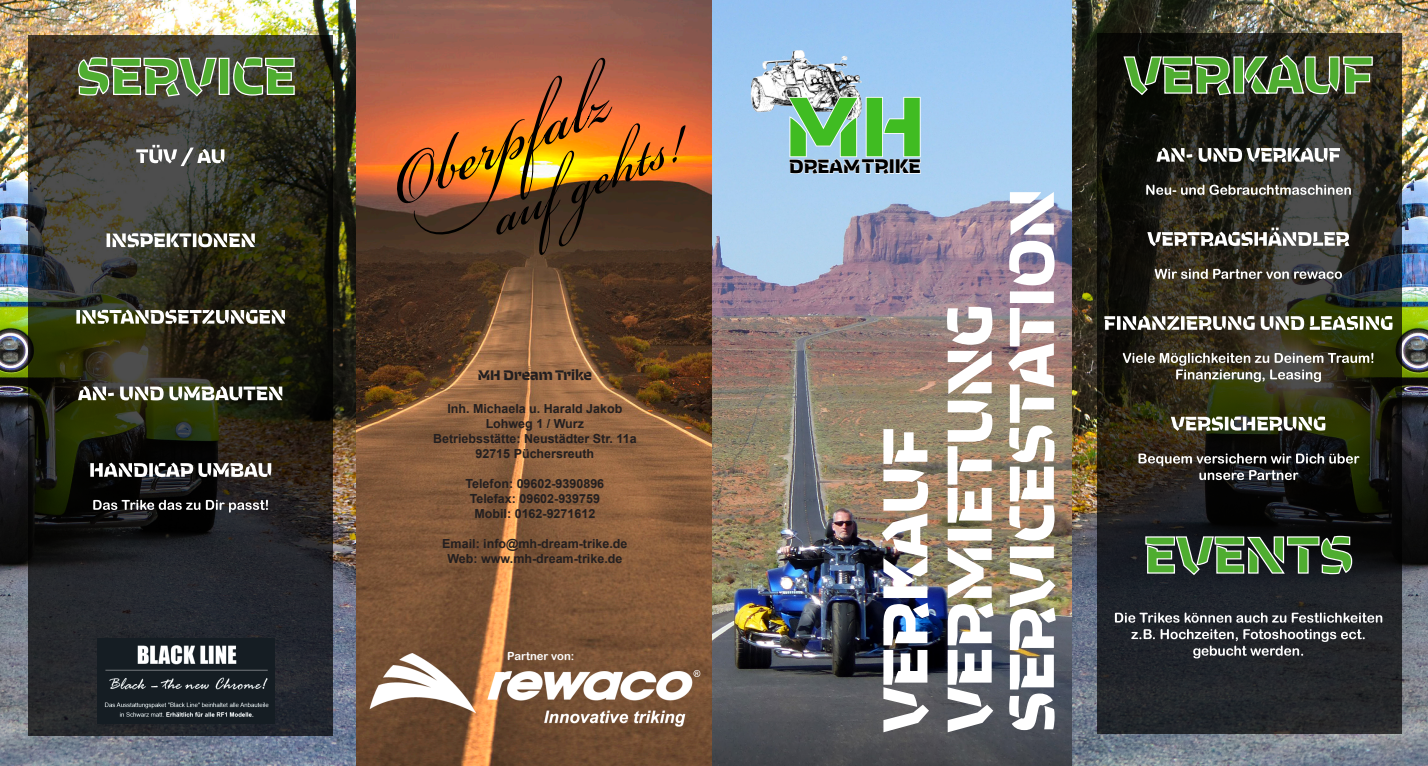
<style>
.page{position:relative;width:1428px;height:766px;background:#fff}
.page>*{position:absolute;margin:0;border:0;box-sizing:border-box;transform-origin:0 0}
.t1{font:800 91.25px "Saffran";color:#40bc22}
.t2{font:800 20.88px "Saffran";color:#000}
.t3{font:800 15px "Saffran";color:#231f20}
.t4{font:700 12.5px/15px "Arial";color:#231f20;text-align:center}
.t5{font:11.25px "Arial Rounded MT Bold";color:#fff}
.s1{font-size:21.5px}
</style>
<div class="page">
<img style="left:0;top:0;width:1428px;height:765px">
<svg style="left:1097px;top:33px;width:304px;height:701px;background:#22221b"></svg>
<svg style="left:28px;top:35px;width:305px;height:700px;background:#292920"></svg>
<svg style="left:77px;top:57px;width:218px;height:40px;background:#6a8f56"></svg>
<svg style="left:93px;top:499px;width:175px;height:13px;background:#515051"></svg>
<svg style="left:90px;top:462px;width:181px;height:15px"></svg>
<svg style="left:78px;top:386px;width:204px;height:14px"></svg>
<svg style="left:76px;top:309px;width:209px;height:15px"></svg>
<svg style="left:107px;top:233px;width:148px;height:14px"></svg>
<svg style="left:136px;top:145px;width:88px;height:21px"></svg>
<img style="left:98px;top:638px;width:176px;height:84px">
<img style="left:1008px;top:192px;width:48px;height:538px">
<img style="left:882px;top:429px;width:47px;height:303px">
<svg style="left:1123px;top:54px;width:250px;height:42px;background:#587b47"></svg>
<svg style="left:1131px;top:629px;width:234px;height:29px;background:#4a4c50"></svg>
<svg style="left:1115px;top:612px;width:267px;height:10px"></svg>
<svg style="left:1145px;top:535px;width:208px;height:41px;background:#517749"></svg>
<svg style="left:1139px;top:453px;width:220px;height:27px;background:#44423f"></svg>
<svg style="left:1171px;top:416px;width:154px;height:15px"></svg>
<svg style="left:1123px;top:353px;width:250px;height:29px;background:#5e5b4d"></svg>
<svg style="left:1104px;top:315px;width:289px;height:15px"></svg>
<svg style="left:1155px;top:269px;width:187px;height:10px"></svg>
<svg style="left:1147px;top:227px;width:202px;height:19px"></svg>
<svg style="left:1146px;top:185px;width:205px;height:10px"></svg>
<svg style="left:1156px;top:147px;width:184px;height:15px"></svg>
<img style="left:947px;top:307px;width:47px;height:425px">
<svg style="left:396px;top:57px;width:290px;height:198px;background:#9e5b2c"></svg>
<img style="left:733px;top:28px;width:154px;height:110px">
<svg style="left:786px;top:96px;width:136px;height:79px"></svg>
<img style="left:361px;top:646px;width:347px;height:87px">
<p class="t3" style="left:478px;top:363px;width:116px">MH Dream Trike</p>
<p class="t4" style="left:433px;top:401px;width:205px">Inh. Michaela u. Harald Jakob<br>Lohweg 1 / Wurz<br>Betriebsstätte: Neustädter Str. 11a<br>92715 Püchersreuth</p>
<p class="t4" style="left:466px;top:476px;width:140px">Telefon: 09602-9390896<br>Telefax: 09602-939759<br>Mobil: 0162-9271612</p>
<p class="t4" style="left:442px;top:536px;width:187px">Email: info@mh-dream-trike.de<br>Web: www.mh-dream-trike.de</p>
<p class="t5" style="left:507px;top:648px;width:69px">Partner von:</p>
<h1 class="t1" style="left:785px;top:56px;width:141px">MH</h1>
<h2 class="t2" style="left:789px;top:150px;width:133px">DREAM<span class="s1">TRIKE</span></h2>
</div>
